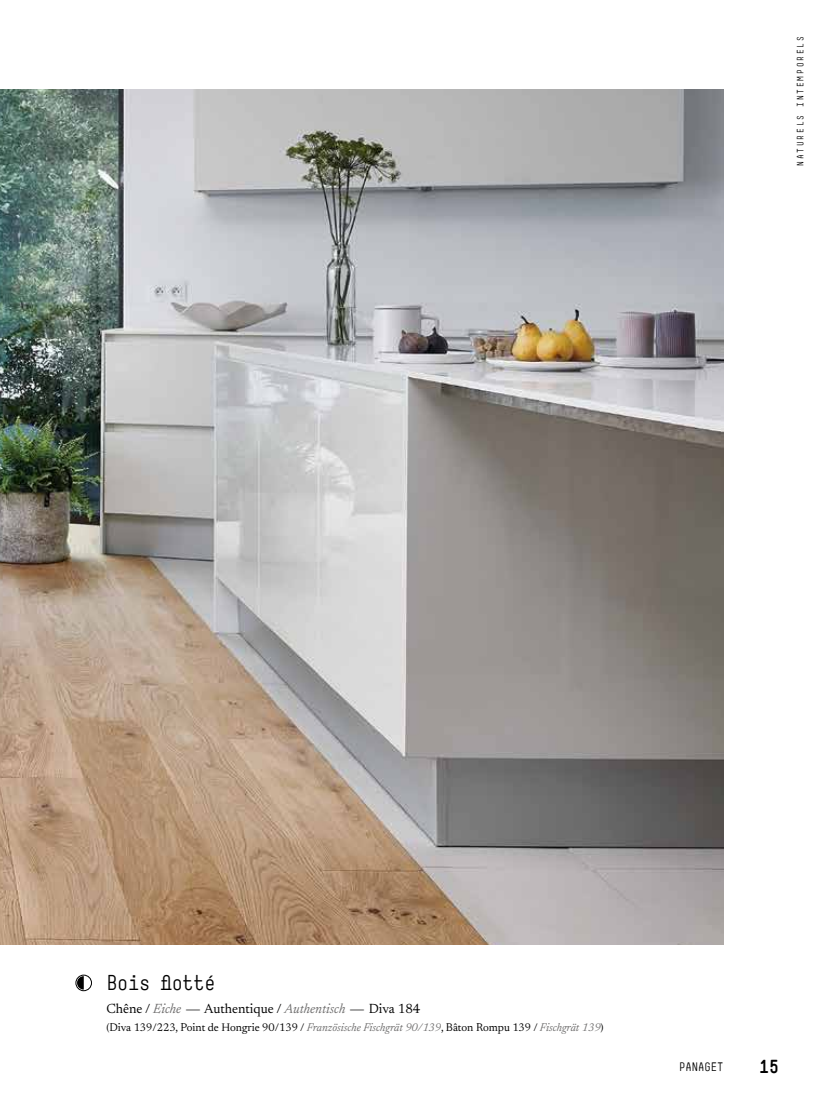
<style>
.page{position:relative;width:830px;height:1106px;background:#fff}
.page>*{position:absolute;margin:0;border:0;box-sizing:border-box;transform-origin:0 0}
.t1{font:21px "Simple";letter-spacing:-.01em;color:#000}
.t2{font:700 18px "Simple";color:#000}
.t3{font:13.5px "Newsreader 24 pt";color:#000}
.t4{font:12px "Simple Titling";color:#000}
.t5{font:11.25px "Newsreader 24 pt";color:#000}
.t6{font:9px "Simple Titling";letter-spacing:.2em;color:#000}
.s1{font-style:italic;color:#706f6f}
</style>
<div class="page">
<img style="left:0;top:89px;width:723px;height:855px">
<div style="left:76px;top:974px;width:16px;height:17px;border:1px solid #000;border-radius:50%"></div>
<svg style="left:77px;top:976px;width:7px;height:13px"></svg>
<p class="t6" style="left:794px;top:166px;width:131px;rotate:-90deg">NATURELS INTEMPORELS</p>
<h1 class="t1" style="left:106px;top:970px;width:110px">Bois flotté</h1>
<p class="t3" style="left:106px;top:999px;width:315px">Chêne / <span class="s1">Eiche</span> – Authentique / <span class="s1">Authentisch</span> – Diva 184</p>
<p class="t5" style="left:106px;top:1019px;width:498px">(Diva 139/223, Point de Hongrie 90/139 / <span class="s1">Französische Fischgrät 90/139</span>, Bâton Rompu 139 / <span class="s1">Fischgrät 139</span>)</p>
<p class="t4" style="left:678px;top:1059px;width:46px">PANAGET</p>
<h2 class="t2" style="left:758px;top:1054px;width:21px">15</h2>
</div>
